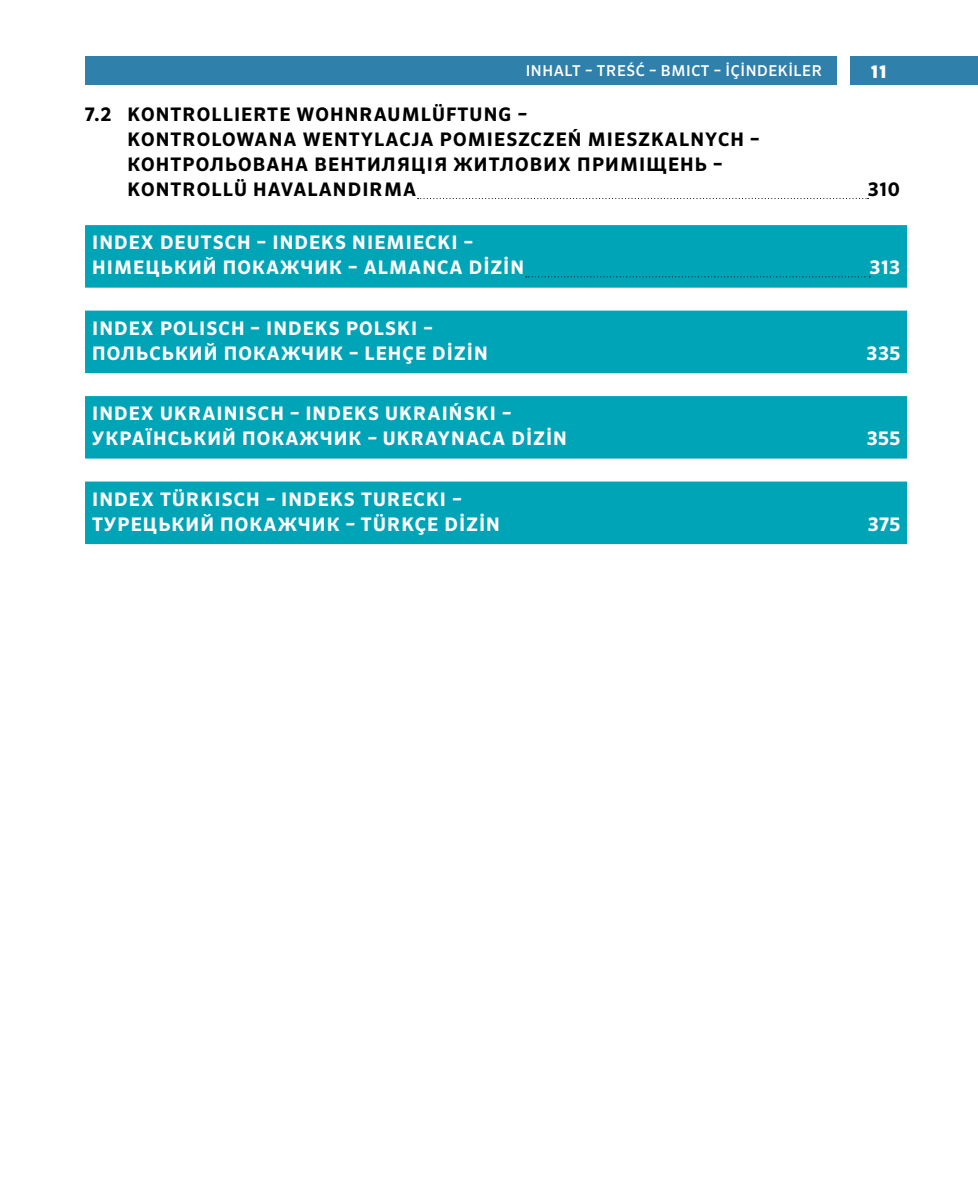
<style>
.page{position:relative;width:978px;height:1177px;background:#fff}
.page>*{position:absolute;margin:0;border:0;box-sizing:border-box;transform-origin:0 0}
.t1{font:700 18.75px/25px "Sero Pro";letter-spacing:.06em;color:#fff}
.t2{font:700 18.75px/25px "Sero Pro";letter-spacing:.06em;color:#000}
.t3{font:900 17.5px "Sero Pro";color:#fff}
.t4{font:500 15px "Sero Pro";letter-spacing:.04em;color:#fff}
.s1{font-style:italic}
</style>
<div class="page">
<div style="left:850px;top:57px;width:128px;height:28px;background:#2f80ab"></div>
<div style="left:85px;top:57px;width:751px;height:28px;background:#2f80ab"></div>
<svg style="left:418px;top:198px;width:451px;height:1px"></svg>
<div style="left:85px;top:225px;width:822px;height:63px;background:#00a4b7"></div>
<svg style="left:526px;top:276px;width:344px;height:1px"></svg>
<div style="left:85px;top:310px;width:822px;height:63px;background:#00a4b7"></div>
<div style="left:85px;top:396px;width:822px;height:62px;background:#00a4b7"></div>
<div style="left:85px;top:481px;width:822px;height:63px;background:#00a4b7"></div>
<p class="t4" style="left:526px;top:62px;width:298px">INHALT – TREŚĆ – ВМІСТ – İÇİNDEKİLER</p>
<p class="t2" style="left:128px;top:102px;width:633px;text-indent:-43px">7.2 KONTROLLIERTE WOHNRAUMLÜFTUNG <span class="s1">–<br></span>KONTROLOWANA WENTYLACJA POMIESZCZEŃ MIESZKALNYCH – КОНТРОЛЬОВАНА ВЕНТИЛЯЦІЯ ЖИТЛОВИХ ПРИМІЩЕНЬ – KONTROLLÜ HAVALANDIRMA</p>
<p class="t1" style="left:92px;top:230px;width:434px">INDEX DEUTSCH – INDEKS NIEMIECKI –<br>НІМЕЦЬКИЙ ПОКАЖЧИК – ALMANCA DİZİN</p>
<p class="t1" style="left:92px;top:316px;width:397px">INDEX POLISCH – INDEKS POLSKI –<br>ПОЛЬСЬКИЙ ПОКАЖЧИК – LEHÇE DİZİN</p>
<p class="t1" style="left:92px;top:401px;width:476px">INDEX UKRAINISCH <span class="s1">–</span> INDEKS UKRAIŃSKI <span class="s1">–<br></span>УКРАЇНСЬКИЙ ПОКАЖЧИК <span class="s1">–</span> UKRAYNACA DİZİN</p>
<p class="t1" style="left:92px;top:487px;width:409px">INDEX TÜRKISCH <span class="s1">–</span> INDEKS TURECKI <span class="s1">–<br></span>ТУРЕЦЬКИЙ ПОКАЖЧИК <span class="s1">–</span> TÜRKÇE DİZİN</p>
<p class="t3" style="left:871px;top:61px;width:17px">11</p>
<p class="t2" style="left:868px;top:177px;width:33px">310</p>
<p class="t1" style="left:870px;top:255px;width:32px">313</p>
<p class="t1" style="left:867px;top:341px;width:35px">335</p>
<p class="t1" style="left:867px;top:426px;width:34px">355</p>
<p class="t1" style="left:868px;top:512px;width:34px">375</p>
</div>
